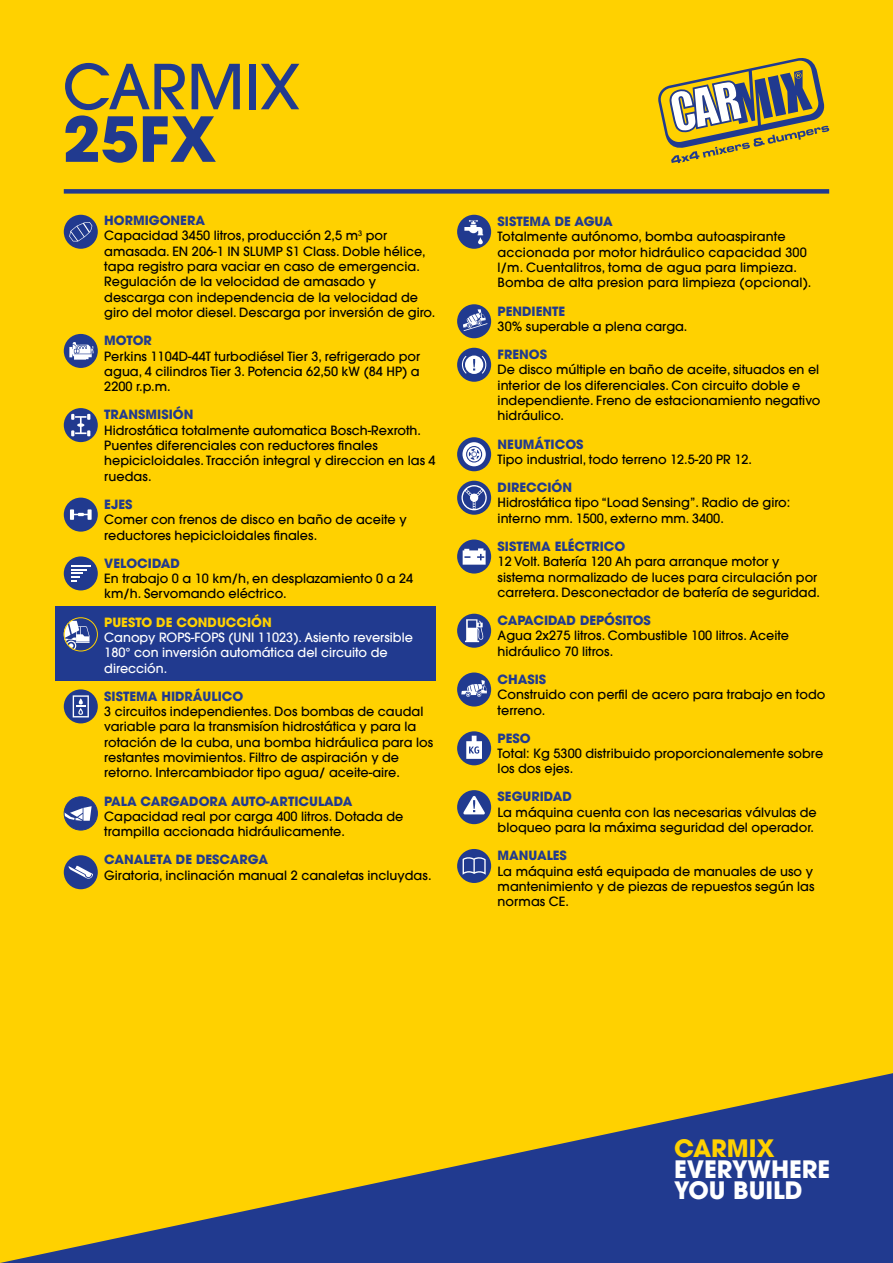
<style>
.page{position:relative;width:893px;height:1263px;background:#ffd100}
.page>*{position:absolute;margin:0;border:0;box-sizing:border-box;transform-origin:0 0}
.t1{font:500 61.5px "Avant Garde LT";color:#213a8f}
.t2{font:700 61.5px "Avant Garde LT";color:#213a8f}
.t3{font:700 24px/21px "Avant Garde LT";color:#fff}
.t4{font:700 24px "Avant Garde LT";color:#ffd100}
.t5{font:500 12.75px/15.3px "Avant Garde LT";color:#000}
.t6{font:700 12.75px "Avant Garde LT";color:#213a8f}
.t7{font:500 12.75px/15.3px "Avant Garde LT";color:#fff}
.t8{font:700 12.75px "Avant Garde LT";color:#ffd100}
.s1{font-weight:700;color:#213a8f}
</style>
<div class="page">
<svg style="left:0;top:1073px;width:893px;height:190px"></svg>
<div style="left:64px;top:189px;width:765px;height:5px;background:#213a8f"></div>
<div style="left:56px;top:606px;width:380px;height:75px;background:#213a8f"></div>
<div style="left:64px;top:215px;width:34px;height:34px;background:#213a8f;border-radius:50%"></div>
<svg style="left:69px;top:222px;width:23px;height:19px"></svg>
<div style="left:64px;top:334px;width:34px;height:34px;background:#213a8f;border-radius:50%"></div>
<svg style="left:69px;top:342px;width:25px;height:18px"></svg>
<div style="left:64px;top:408px;width:34px;height:34px;background:#213a8f;border-radius:50%"></div>
<svg style="left:71px;top:414px;width:19px;height:22px"></svg>
<div style="left:64px;top:498px;width:34px;height:34px;background:#213a8f;border-radius:50%"></div>
<svg style="left:70px;top:509px;width:22px;height:11px"></svg>
<div style="left:64px;top:556px;width:34px;height:34px;background:#213a8f;border-radius:50%"></div>
<hr style="left:71px;top:565px;width:20px;height:2px;background:#fff">
<svg style="left:71px;top:569px;width:16px;height:12px"></svg>
<svg style="left:64px;top:621px;width:26px;height:29px"></svg>
<div style="left:64px;top:617px;width:34px;height:34px;border:1px solid #ffd100;border-radius:50%"></div>
<div style="left:64px;top:689px;width:34px;height:34px;background:#213a8f;border-radius:50%"></div>
<svg style="left:73px;top:695px;width:16px;height:22px"></svg>
<div style="left:64px;top:797px;width:33px;height:33px;background:#213a8f;border-radius:50%"></div>
<svg style="left:64px;top:806px;width:28px;height:15px"></svg>
<div style="left:64px;top:796px;width:34px;height:34px;border:1px solid #213a8f;border-radius:50%"></div>
<div style="left:64px;top:855px;width:34px;height:34px;background:#213a8f;border-radius:50%"></div>
<svg style="left:69px;top:866px;width:24px;height:13px"></svg>
<div style="left:457px;top:215px;width:34px;height:34px;background:#213a8f;border-radius:50%"></div>
<svg style="left:464px;top:220px;width:19px;height:24px"></svg>
<div style="left:457px;top:304px;width:34px;height:34px;background:#213a8f;border-radius:50%"></div>
<svg style="left:463px;top:309px;width:24px;height:22px"></svg>
<div style="left:457px;top:348px;width:34px;height:34px;background:#213a8f;border-radius:50%"></div>
<svg style="left:462px;top:355px;width:25px;height:19px"></svg>
<div style="left:457px;top:437px;width:34px;height:34px;background:#213a8f;border-radius:50%"></div>
<svg style="left:462px;top:442px;width:24px;height:24px"></svg>
<div style="left:457px;top:481px;width:34px;height:34px;background:#213a8f;border-radius:50%"></div>
<svg style="left:461px;top:485px;width:26px;height:25px"></svg>
<div style="left:457px;top:539px;width:34px;height:34px;background:#213a8f;border-radius:50%"></div>
<svg style="left:463px;top:548px;width:23px;height:17px"></svg>
<div style="left:457px;top:614px;width:34px;height:34px;background:#213a8f;border-radius:50%"></div>
<svg style="left:465px;top:619px;width:19px;height:23px"></svg>
<div style="left:457px;top:672px;width:34px;height:34px;background:#213a8f;border-radius:50%"></div>
<svg style="left:461px;top:680px;width:26px;height:17px"></svg>
<div style="left:457px;top:731px;width:34px;height:34px;background:#213a8f;border-radius:50%"></div>
<svg style="left:466px;top:736px;width:16px;height:23px"></svg>
<div style="left:457px;top:790px;width:34px;height:34px;background:#213a8f;border-radius:50%"></div>
<svg style="left:463px;top:796px;width:22px;height:18px"></svg>
<div style="left:457px;top:849px;width:34px;height:34px;background:#213a8f;border-radius:50%"></div>
<svg style="left:463px;top:857px;width:23px;height:18px"></svg>
<svg style="left:658px;top:58px;width:171px;height:105px"></svg>
<h1 class="t1" style="left:63px;top:49px;width:239px">CARMIX</h1>
<h1 class="t2" style="left:63px;top:99px;width:155px">25FX</h1>
<p class="t5" style="left:104px;top:213px;width:333px"><span class="s1">HORMIGONERA<br></span>Capacidad 3450 litros, producción 2,5 m<sup>3</sup> por amasada. EN 206-1 IN SLUMP S1 Class. Doble hélice, tapa registro para vaciar en caso de emergencia.<br>Regulación de la velocidad de amasado y descarga con independencia de la velocidad de giro del motor diesel. Descarga por inversión de giro.</p>
<p class="t6" style="left:104px;top:332px;width:49px">MOTOR</p>
<p class="t5" style="left:104px;top:348px;width:317px;text-align:justify">Perkins 1104D-44T turbodiésel Tier 3, refrigerado por agua, 4 cilindros Tier 3. Potencia 62,50 kW (84 HP) a 2200 r.p.m.</p>
<p class="t6" style="left:104px;top:406px;width:91px">TRANSMISIÓN</p>
<p class="t5" style="left:104px;top:422px;width:333px">Hidrostática totalmente automatica Bosch-Rexroth.<br>Puentes diferenciales con reductores finales hepicicloidales. Tracción integral y direccion en las 4 ruedas.</p>
<p class="t6" style="left:104px;top:496px;width:30px">EJES</p>
<p class="t5" style="left:104px;top:512px;width:304px">Comer con frenos de disco en baño de aceite y reductores hepicicloidales finales.</p>
<p class="t6" style="left:104px;top:555px;width:77px">VELOCIDAD</p>
<p class="t5" style="left:104px;top:571px;width:311px">En trabajo 0 a 10 km/h, en desplazamiento 0 a 24 km/h. Servomando eléctrico.</p>
<p class="t8" style="left:104px;top:613px;width:169px">PUESTO DE CONDUCCIÓN</p>
<p class="t7" style="left:104px;top:630px;width:310px">Canopy ROPS-FOPS (UNI 11023). Asiento reversible<br>180° con inversión automática del circuito de dirección.</p>
<p class="t6" style="left:104px;top:688px;width:140px">SISTEMA HIDRÁULICO</p>
<p class="t5" style="left:104px;top:704px;width:330px">3 circuitos independientes. Dos bombas de caudal variable para la transmisíon hidrostática y para la rotación de la cuba, una bomba hidráulica para los restantes movimientos. Filtro de aspiración y de retorno. Intercambiador tipo agua/ aceite-aire.</p>
<p class="t6" style="left:104px;top:793px;width:250px">PALA CARGADORA AUTO-ARTICULADA</p>
<p class="t5" style="left:104px;top:809px;width:301px">Capacidad real por carga 400 litros. Dotada de trampilla accionada hidráulicamente.</p>
<p class="t6" style="left:104px;top:851px;width:165px">CANALETA DE DESCARGA</p>
<p class="t5" style="left:104px;top:867px;width:329px">Giratoria, inclinación manual 2 canaletas incluydas.</p>
<p class="t6" style="left:498px;top:213px;width:117px">SISTEMA DE AGUA</p>
<p class="t5" style="left:498px;top:229px;width:315px">Totalmente autónomo, bomba autoaspirante accionada por motor hidráulico capacidad 300 l/m. Cuentalitros, toma de agua para limpieza.<br>Bomba de alta presion para limpieza (opcional).</p>
<p class="t6" style="left:498px;top:303px;width:69px">PENDIENTE</p>
<p class="t5" style="left:498px;top:319px;width:191px">30% superable a plena carga.</p>
<p class="t6" style="left:498px;top:346px;width:51px">FRENOS</p>
<p class="t5" style="left:498px;top:362px;width:324px">De disco múltiple en baño de aceite, situados en el interior de los diferenciales. Con circuito doble e independiente. Freno de estacionamiento negativo hidráulico.</p>
<p class="t6" style="left:498px;top:436px;width:87px">NEUMÁTICOS</p>
<p class="t5" style="left:498px;top:452px;width:256px">Tipo industrial, todo terreno 12.5-20 PR 12.</p>
<p class="t6" style="left:498px;top:479px;width:76px">DIRECCIÓN</p>
<p class="t5" style="left:498px;top:495px;width:294px">Hidrostática tipo “Load Sensing”. Radio de giro: interno mm. 1500, externo mm. 3400.</p>
<p class="t6" style="left:498px;top:538px;width:129px">SISTEMA ELÉCTRICO</p>
<p class="t5" style="left:498px;top:554px;width:324px">12 Volt. Batería 120 Ah para arranque motor y sistema normalizado de luces para circulación por carretera. Desconectador de batería de seguridad.</p>
<p class="t6" style="left:498px;top:612px;width:155px">CAPACIDAD DEPÓSITOS</p>
<p class="t5" style="left:498px;top:628px;width:293px">Agua 2x275 litros. Combustible 100 litros. Aceite hidráulico 70 litros.</p>
<p class="t6" style="left:498px;top:671px;width:50px">CHASIS</p>
<p class="t5" style="left:498px;top:687px;width:329px">Construido con perfil de acero para trabajo en todo terreno.</p>
<p class="t6" style="left:498px;top:730px;width:34px">PESO</p>
<p class="t5" style="left:498px;top:746px;width:327px">Total: Kg 5300 distribuido proporcionalemente sobre los dos ejes.</p>
<p class="t6" style="left:498px;top:788px;width:76px">SEGURIDAD</p>
<p class="t5" style="left:498px;top:804px;width:321px">La máquina cuenta con las necesarias válvulas de bloqueo para la máxima seguridad del operador.</p>
<p class="t6" style="left:498px;top:847px;width:71px">MANUALES</p>
<p class="t5" style="left:498px;top:863px;width:318px;text-align:justify">La máquina está equipada de manuales de uso y mantenimiento y de piezas de repuestos según las normas CE.</p>
<h2 class="t4" style="left:674px;top:1133px;width:102px">CARMIX</h2>
<h2 class="t3" style="left:674px;top:1159px;width:158px">EVERYWHERE<br>YOU BUILD</h2>
</div>
